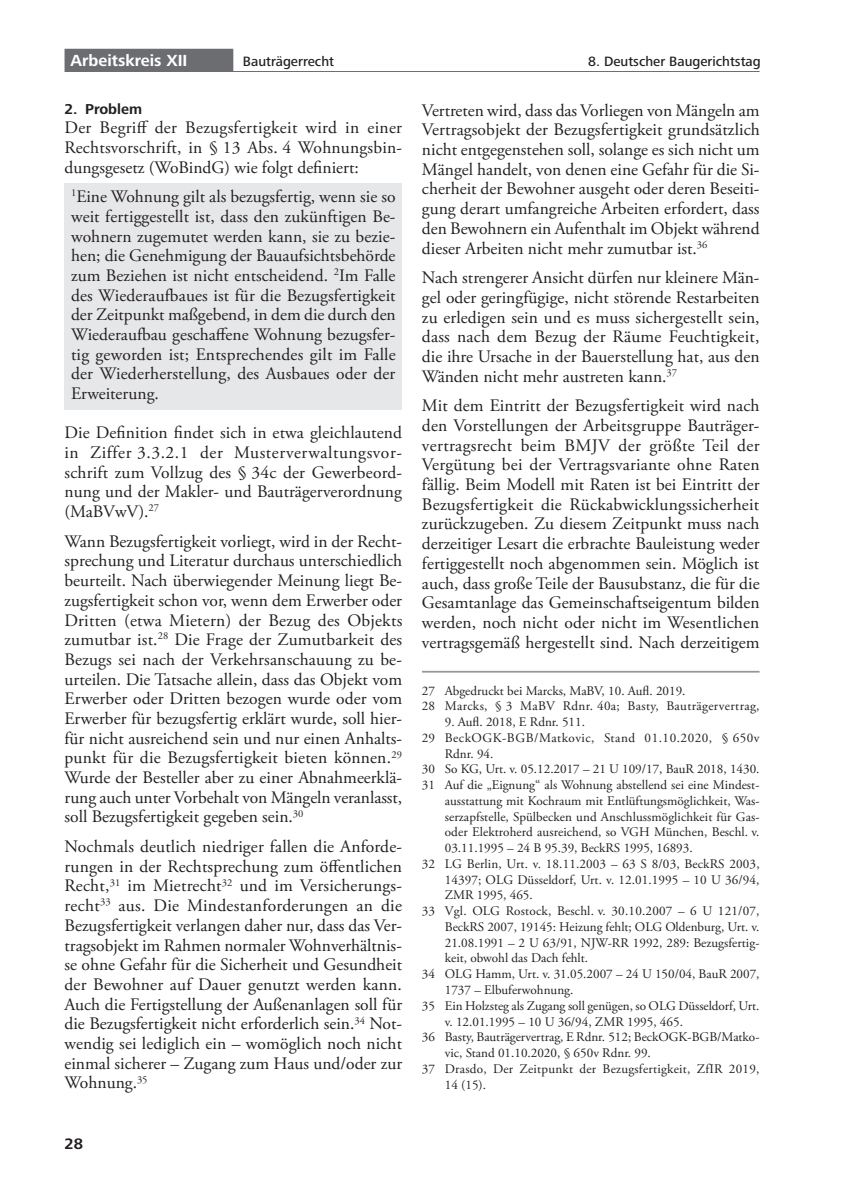
<style>
.page{position:relative;width:844px;height:1191px;background:#fff}
.page>*{position:absolute;margin:0;border:0;box-sizing:border-box;transform-origin:0 0}
.TextInd{font:17.5px/19.6px "Adobe Garamond Pro";color:#231f20;text-align:justify}
.Practice_Text3{font:17.5px/19.6px "Adobe Garamond Pro";letter-spacing:.01em;color:#231f20;text-align:justify}
.Text{font:17.5px/19.6px "Adobe Garamond Pro";color:#231f20;text-align:justify}
.t1{font:700 16.62px "Frutiger Next Pro";color:#fff}
.t2{font:700 15.75px "Frutiger Next Pro";color:#231f20}
.DHead{font:700 14.88px "Frutiger Next Pro";color:#231f20}
.t3{font:500 14px "Frutiger Next Pro";color:#231f20}
.FN_2D{font:13.12px/15.8px "Adobe Garamond Pro";color:#231f20;text-align:justify}
.FN_2D-2{font:13.12px/15.8px "Adobe Garamond Pro";letter-spacing:.02em;color:#231f20}
.FN_2D-3{font:13.12px/15.8px "Adobe Garamond Pro";letter-spacing:.04em;color:#231f20}
.FN_2D-4{font:13.12px "Adobe Garamond Pro";letter-spacing:.03em;color:#231f20}
</style>
<div class="page">
<div style="left:64px;top:49px;width:169px;height:22px;background:#6c6d70"></div>
<hr style="left:64px;top:71px;width:695px;height:1px;background:#6c6d70">
<div style="left:64px;top:183px;width:338px;height:227px;background:#e6e7e9"></div>
<hr style="left:422px;top:671px;width:337px;height:1px;background:#939598">
<p class="t1" style="left:70px;top:51px;width:118px">Arbeitskreis XII</p>
<p class="t3" style="left:243px;top:54px;width:93px">Bauträgerrecht</p>
<p class="t3" style="left:588px;top:54px;width:174px">8. Deutscher Baugerichtstag</p>
<p class="DHead" style="left:64px;top:100px;width:79px">2. Problem</p>
<p class="Text" style="left:64px;top:119px;width:339px">Der Begriff der Bezugsfertigkeit wird in einer Rechtsvorschrift, in § 13 Abs. 4 Wohnungsbin&shy;dungsgesetz (WoBindG) wie folgt definiert:</p>
<p class="Practice_Text3" style="left:71px;top:187px;width:326px"><sup>1</sup>Eine Wohnung gilt als bezugsfertig, wenn sie so weit fertiggestellt ist, dass den zukünftigen Be&shy;wohnern zugemutet werden kann, sie zu bezie&shy;hen; die Genehmigung der Bauaufsichtsbehörde zum Beziehen ist nicht entscheidend. <sup>2</sup>Im Falle des Wiederaufbaues ist für die Bezugsfertigkeit der Zeitpunkt maßgebend, in dem die durch den Wiederaufbau geschaffene Wohnung bezugsfer&shy;tig geworden ist; Entsprechendes gilt im Falle der Wiederherstellung, des Ausbaues oder der Erweiterung.</p>
<p class="TextInd" style="left:64px;top:423px;width:339px">Die Definition findet sich in etwa gleichlautend in Ziffer 3.3.2.1 der Musterverwaltungsvor&shy;schrift zum Vollzug des § 34c der Gewerbeord&shy;nung und der Makler- und Bauträgerverordnung (MaBVwV).<sup>27</sup></p>
<p class="TextInd" style="left:64px;top:532px;width:339px">Wann Bezugsfertigkeit vorliegt, wird in der Recht&shy;sprechung und Literatur durchaus unterschiedlich beurteilt. Nach überwiegender Meinung liegt Be&shy;zugsfertigkeit schon vor, wenn dem Erwerber oder Dritten (etwa Mietern) der Bezug des Objekts zumutbar ist.<sup>28</sup> Die Frage der Zumutbarkeit des Bezugs sei nach der Verkehrsanschauung zu be&shy;urteilen. Die Tatsache allein, dass das Objekt vom Erwerber oder Dritten bezogen wurde oder vom Erwerber für bezugsfertig erklärt wurde, soll hier&shy;für nicht ausreichend sein und nur einen Anhalts&shy;punkt für die Bezugsfertigkeit bieten können.<sup>29<br></sup>Wurde der Besteller aber zu einer Abnahmeerklä&shy;rung auch unter Vorbehalt von Mängeln veranlasst, soll Bezugsfertigkeit gegeben sein.<sup>30</sup></p>
<p class="TextInd" style="left:64px;top:837px;width:339px">Nochmals deutlich niedriger fallen die Anforde&shy;rungen in der Rechtsprechung zum öffentlichen Recht,<sup>31</sup> im Mietrecht<sup>32</sup> und im Versicherungs&shy;recht<sup>33</sup> aus. Die Mindestanforderungen an die Bezugsfertigkeit verlangen daher nur, dass das Ver&shy;tragsobjekt im Rahmen normaler Wohnverhältnis&shy;se ohne Gefahr für die Sicherheit und Gesundheit der Bewohner auf Dauer genutzt werden kann.<br>Auch die Fertigstellung der Außenanlagen soll für die Bezugsfertigkeit nicht erforderlich sein.<sup>34</sup> Not&shy;wendig sei lediglich ein – womöglich noch nicht einmal sicherer – Zugang zum Haus und/oder zur Wohnung.<sup>35</sup></p>
<p class="TextInd" style="left:422px;top:101px;width:339px">Vertreten wird, dass das Vorliegen von Mängeln am Vertragsobjekt der Bezugsfertigkeit grundsätzlich nicht entgegenstehen soll, solange es sich nicht um Mängel handelt, von denen eine Gefahr für die Si&shy;cherheit der Bewohner ausgeht oder deren Beseiti&shy;gung derart umfangreiche Arbeiten erfordert, dass den Bewohnern ein Aufenthalt im Objekt während dieser Arbeiten nicht mehr zumutbar ist.<sup>36</sup></p>
<p class="TextInd" style="left:422px;top:268px;width:339px">Nach strengerer Ansicht dürfen nur kleinere Män&shy;gel oder geringfügige, nicht störende Restarbeiten zu erledigen sein und es muss sichergestellt sein, dass nach dem Bezug der Räume Feuchtigkeit, die ihre Ursache in der Bauerstellung hat, aus den Wänden nicht mehr austreten kann.<sup>37</sup></p>
<p class="TextInd" style="left:422px;top:396px;width:339px">Mit dem Eintritt der Bezugsfertigkeit wird nach den Vorstellungen der Arbeitsgruppe Bauträger&shy;vertragsrecht beim BMJV der größte Teil der Vergütung bei der Vertragsvariante ohne Raten fällig. Beim Modell mit Raten ist bei Eintritt der Bezugsfertigkeit die Rückabwicklungssicherheit zurückzugeben. Zu diesem Zeitpunkt muss nach derzeitiger Lesart die erbrachte Bauleistung weder fertiggestellt noch abgenommen sein. Möglich ist auch, dass große Teile der Bausubstanz, die für die Gesamtanlage das Gemeinschaftseigentum bilden werden, noch nicht oder nicht im Wesentlichen vertragsgemäß hergestellt sind. Nach derzeitigem</p>
<p class="FN_2D" style="left:422px;top:683px;width:265px">27 Abgedruckt bei Marcks, MaBV, 10. Aufl. 2019.</p>
<p class="FN_2D-4" style="left:422px;top:698px;width:339px">28 Marcks, § 3 MaBV Rdnr. 40a; Basty, Bauträgervertrag,</p>
<p class="FN_2D" style="left:444px;top:714px;width:142px">9. Aufl. 2018, E Rdnr. 511.</p>
<p class="FN_2D-3" style="left:444px;top:730px;width:316px;text-indent:-23px">29 BeckOGK-BGB/Matkovic, Stand 01.10.2020, § 650v<br>Rdnr. 94.</p>
<p class="FN_2D" style="left:422px;top:762px;width:339px">30 So KG, Urt. v. 05.12.2017 – 21 U 109/17, BauR 2018, 1430.</p>
<p class="FN_2D" style="left:444px;top:777px;width:316px;text-indent:-23px">31 Auf die „Eignung“ als Wohnung abstellend sei eine Mindest&shy;ausstattung mit Kochraum mit Entlüftungsmöglichkeit, Was&shy;serzapfstelle, Spülbecken und Anschlussmöglichkeit für Gas&shy;oder Elektroherd ausreichend, so VGH München, Beschl. v.<br>03.11.1995 – 24 B 95.39, BeckRS 1995, 16893.</p>
<p class="FN_2D" style="left:444px;top:856px;width:316px;text-indent:-23px">32 LG Berlin, Urt. v. 18.11.2003 – 63 S 8/03, BeckRS 2003, 14397; OLG Düsseldorf, Urt. v. 12.01.1995 – 10 U 36/94, ZMR 1995, 465.</p>
<p class="FN_2D" style="left:444px;top:903px;width:316px;text-indent:-23px">33 Vgl. OLG Rostock, Beschl. v. 30.10.2007 – 6 U 121/07, BeckRS 2007, 19145: Heizung fehlt; OLG Oldenburg, Urt. v.<br>21.08.1991 – 2 U 63/91, NJW-RR 1992, 289: Bezugsfertig&shy;keit, obwohl das Dach fehlt.</p>
<p class="FN_2D" style="left:444px;top:966px;width:316px;text-indent:-23px">34 OLG Hamm, Urt. v. 31.05.2007 – 24 U 150/04, BauR 2007,<br>1737 – Elbuferwohnung.</p>
<p class="FN_2D" style="left:444px;top:998px;width:316px;text-indent:-23px">35 Ein Holzsteg als Zugang soll genügen, so OLG Düsseldorf, Urt. v. 12.01.1995 – 10 U 36/94, ZMR 1995, 465.</p>
<p class="FN_2D" style="left:444px;top:1029px;width:316px;text-indent:-23px">36 Basty, Bauträgervertrag, E Rdnr. 512; BeckOGK-BGB/Matko&shy;vic, Stand 01.10.2020, § 650v Rdnr. 99.</p>
<p class="FN_2D-2" style="left:444px;top:1061px;width:316px;text-indent:-23px">37 Drasdo, Der Zeitpunkt der Bezugsfertigkeit, ZfIR 2019,<br>14 (15).</p>
<p class="t2" style="left:64px;top:1134px;width:20px">28</p>
</div>
